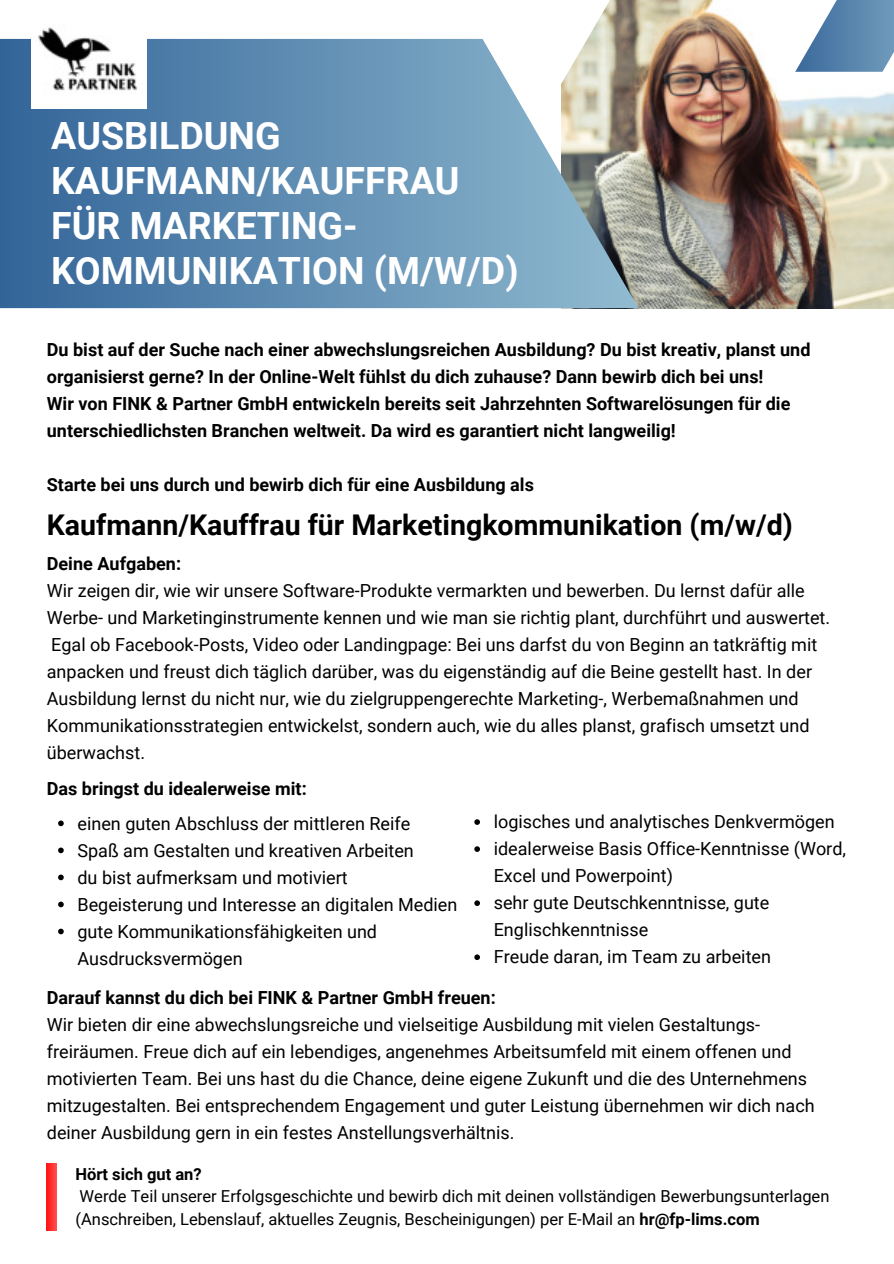
<style>
.page{position:relative;width:894px;height:1264px;background:#fff}
.page>*{position:absolute;margin:0;border:0;box-sizing:border-box;transform-origin:0 0}
.t1{font:700 37.5px/45px "Roboto";color:#fff}
.t2{font:700 28.5px "Roboto";color:#000}
.t3{font:18px/27px "Roboto";color:#000}
.t4{font:700 18px/27px "Roboto";color:#000}
.t5{font:16.5px/22.5px "Roboto";color:#000}
.t6{font:700 16.5px "Roboto";color:#000}
.s1{font-weight:700}
</style>
<div class="page">
<img style="left:625px;top:0;width:268px;height:308px">
<svg style="left:0;top:0;width:625px;height:309px"></svg>
<svg style="left:0;top:39px;width:638px;height:269px;background:#6b92b2"></svg>
<svg style="left:47px;top:1163px;width:10px;height:67px"></svg>
<svg style="left:795px;top:0;width:98px;height:72px"></svg>
<img style="left:32px;top:13px;width:115px;height:95px">
<svg style="left:58px;top:820px;width:6px;height:6px"></svg>
<svg style="left:58px;top:847px;width:6px;height:6px"></svg>
<svg style="left:58px;top:874px;width:6px;height:6px"></svg>
<svg style="left:58px;top:901px;width:6px;height:6px"></svg>
<svg style="left:58px;top:928px;width:6px;height:6px"></svg>
<svg style="left:474px;top:819px;width:6px;height:5px"></svg>
<svg style="left:474px;top:846px;width:6px;height:6px"></svg>
<svg style="left:474px;top:900px;width:6px;height:6px"></svg>
<svg style="left:474px;top:954px;width:6px;height:6px"></svg>
<h1 class="t1" style="left:51px;top:111px;width:469px">AUSBILDUNG<br>KAUFMANN/KAUFFRAU<br>FÜR MARKETING-<br>KOMMUNIKATION (M/W/D)</h1>
<p class="t4" style="left:47px;top:335px;width:765px">Du bist auf der Suche nach einer abwechslungsreichen Ausbildung? Du bist kreativ, planst und organisierst gerne? In der Online-Welt fühlst du dich zuhause? Dann bewirb dich bei uns!<br>Wir von FINK &amp; Partner GmbH entwickeln bereits seit Jahrzehnten Softwarelösungen für die unterschiedlichsten Branchen weltweit. Da wird es garantiert nicht langweilig!</p>
<p class="t4" style="left:47px;top:470px;width:488px">Starte bei uns durch und bewirb dich für eine Ausbildung als</p>
<h2 class="t2" style="left:47px;top:505px;width:747px">Kaufmann/Kauffrau für Marketingkommunikation (m/w/d)</h2>
<p class="t4" style="left:47px;top:549px;width:136px">Deine Aufgaben:</p>
<p class="t3" style="left:47px;top:576px;width:784px">Wir zeigen dir, wie wir unsere Software-Produkte vermarkten und bewerben. Du lernst dafür alle Werbe- und Marketinginstrumente kennen und wie man sie richtig plant, durchführt und auswertet.<br>Egal ob Facebook-Posts, Video oder Landingpage: Bei uns darfst du von Beginn an tatkräftig mit anpacken und freust dich täglich darüber, was du eigenständig auf die Beine gestellt hast. In der Ausbildung lernst du nicht nur, wie du zielgruppengerechte Marketing-, Werbemaßnahmen und Kommunikationsstrategien entwickelst, sondern auch, wie du alles planst, grafisch umsetzt und überwachst.</p>
<p class="t4" style="left:47px;top:774px;width:261px">Das bringst du idealerweise mit:</p>
<p class="t3" style="left:77px;top:809px;width:381px">einen guten Abschluss der mittleren Reife<br>Spaß am Gestalten und kreativen Arbeiten<br>du bist aufmerksam und motiviert Begeisterung und Interesse an digitalen Medien gute Kommunikationsfähigkeiten und Ausdrucksvermögen</p>
<p class="t3" style="left:493px;top:807px;width:354px">logisches und analytisches Denkvermögen idealerweise Basis Office-Kenntnisse (Word, Excel und Powerpoint)<br>sehr gute Deutschkenntnisse, gute Englischkenntnisse<br>Freude daran, im Team zu arbeiten</p>
<p class="t4" style="left:47px;top:983px;width:450px">Darauf kannst du dich bei FINK &amp; Partner GmbH freuen:</p>
<p class="t3" style="left:47px;top:1010px;width:769px">Wir bieten dir eine abwechslungsreiche und vielseitige Ausbildung mit vielen Gestaltungs&shy;freiräumen. Freue dich auf ein lebendiges, angenehmes Arbeitsumfeld mit einem offenen und motivierten Team. Bei uns hast du die Chance, deine eigene Zukunft und die des Unternehmens mitzugestalten. Bei entsprechendem Engagement und guter Leistung übernehmen wir dich nach deiner Ausbildung gern in ein festes Anstellungsverhältnis.</p>
<p class="t6" style="left:75px;top:1162px;width:128px">Hört sich gut an?</p>
<p class="t5" style="left:75px;top:1184px;width:755px">Werde Teil unserer Erfolgsgeschichte und bewirb dich mit deinen vollständigen Bewerbungsunterlagen (Anschreiben, Lebenslauf, aktuelles Zeugnis, Bescheinigungen) per E-Mail an <span class="s1">hr@fp-lims.com</span></p>
</div>
